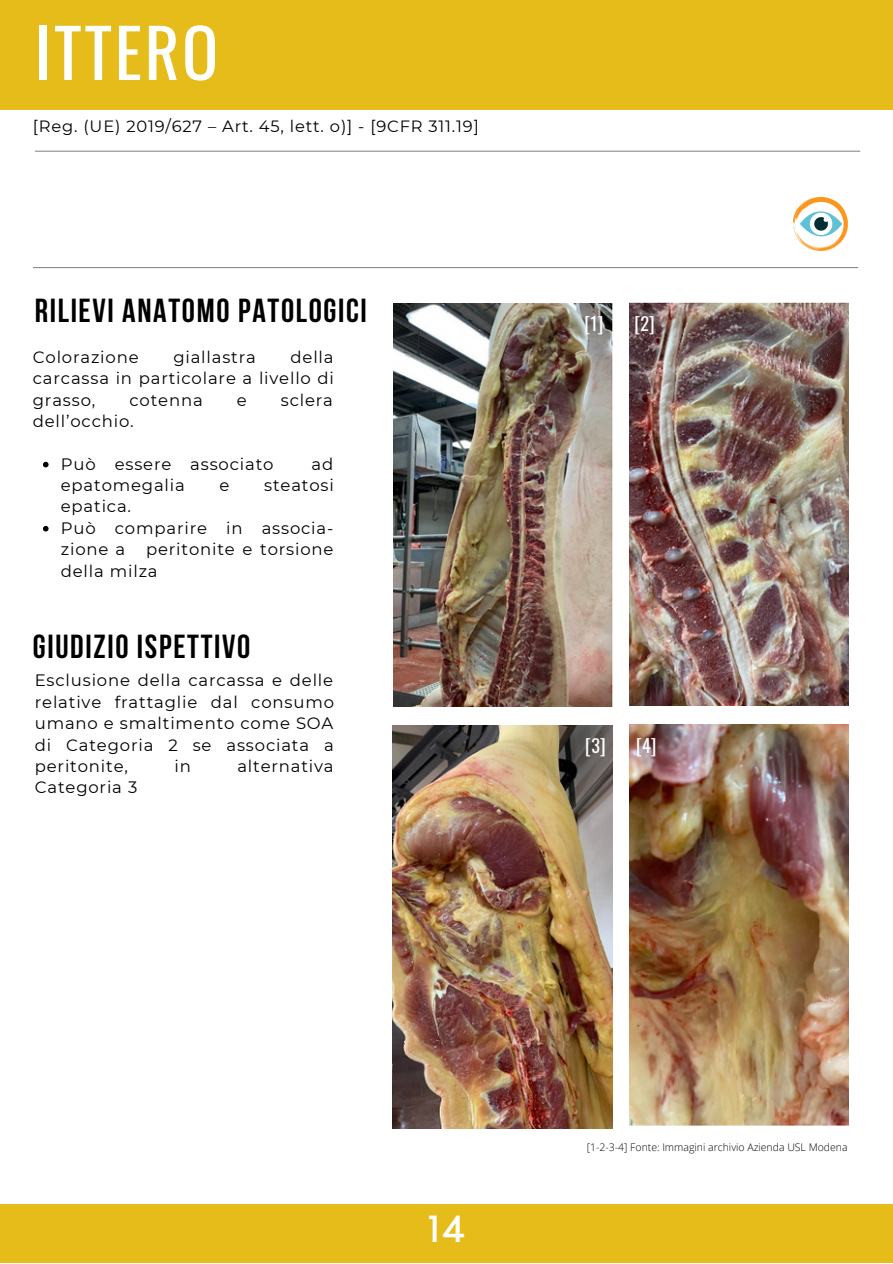
<style>
.page{position:relative;width:893px;height:1264px;background:#fff}
.page>*{position:absolute;margin:0;border:0;box-sizing:border-box;transform-origin:0 0}
.t1{font:66.9px "Oswald";letter-spacing:.04em;color:#fff}
.t2{font:37.5px "Kollektif";color:#fff}
.t3{font:700 33.15px "Bebas Neue";letter-spacing:.05em;color:#000}
.t4{font:18px "Oswald";color:#fff}
.t5{font:16.5px/21.3px "Montserrat";letter-spacing:.05em;color:#000}
.t6{font:16.35px "Montserrat";letter-spacing:.05em;color:#000}
.t7{font:300 10.5px "Open Sans";color:#000}
</style>
<div class="page">
<div style="left:0;top:1203px;width:892px;height:59px;background:#e6bc1a"></div>
<div style="left:0;top:0;width:892px;height:109px;background:#e6bc1a"></div>
<hr style="left:33px;top:267px;width:824px;height:1px;background:#8c8c8d">
<hr style="left:35px;top:151px;width:824px;height:1px;background:#8c8c8d">
<img style="left:393px;top:304px;width:219px;height:402px">
<img style="left:793px;top:207px;width:54px;height:34px">
<svg style="left:799px;top:197px;width:43px;height:54px"></svg>
<img style="left:629px;top:302px;width:219px;height:403px">
<img style="left:393px;top:725px;width:219px;height:403px">
<img style="left:629px;top:724px;width:219px;height:402px">
<svg style="left:43px;top:462px;width:6px;height:5px"></svg>
<svg style="left:43px;top:526px;width:6px;height:5px"></svg>
<h1 class="t1" style="left:35px;top:0;width:185px">ITTERO</h1>
<p class="t6" style="left:33px;top:116px;width:447px">[Reg. (UE) 2019/627 – Art. 45, lett. o)] - [9CFR 311.19]</p>
<h3 class="t3" style="left:35px;top:297px;width:333px">RILIEVI ANATOMO PATOLOGICI</h3>
<p class="t5" style="left:33px;top:346px;width:303px;text-align:justify;text-indent:258px">della carcassa in particolare a livello di grasso,</p>
<p class="t5" style="left:33px;top:346px;width:107px">Colorazione</p>
<p class="t5" style="left:173px;top:346px;width:84px">giallastra</p>
<p class="t5" style="left:129px;top:389px;width:75px">cotenna</p>
<p class="t5" style="left:237px;top:389px;width:11px">e</p>
<p class="t5" style="left:281px;top:389px;width:54px">sclera</p>
<p class="t5" style="left:33px;top:410px;width:102px">dell’occhio.</p>
<p class="t5" style="left:61px;top:453px;width:214px">Può essere associato</p>
<p class="t5" style="left:311px;top:453px;width:23px">ad</p>
<p class="t5" style="left:61px;top:474px;width:125px">epatomegalia</p>
<p class="t5" style="left:219px;top:474px;width:11px">e</p>
<p class="t5" style="left:264px;top:474px;width:71px">steatosi</p>
<p class="t5" style="left:61px;top:496px;width:274px">epatica.<br>Può comparire in associa&shy;zione a</p>
<p class="t5" style="left:61px;top:538px;width:274px;text-indent:85px">peritonite e torsione della milza</p>
<h3 class="t3" style="left:33px;top:633px;width:219px">GIUDIZIO ISPETTIVO</h3>
<p class="t5" style="left:35px;top:670px;width:301px;text-align:justify">Esclusione della carcassa e delle relative frattaglie dal consumo umano e smaltimento come SOA di Categoria 2 se associata a peritonite,</p>
<p class="t5" style="left:174px;top:755px;width:18px">in</p>
<p class="t5" style="left:237px;top:755px;width:98px">alternativa</p>
<p class="t5" style="left:35px;top:776px;width:104px">Categoria 3</p>
<p class="t4" style="left:584px;top:309px;width:20px">[1]</p>
<p class="t4" style="left:634px;top:309px;width:22px">[2]</p>
<p class="t4" style="left:585px;top:732px;width:22px">[3]</p>
<p class="t4" style="left:636px;top:732px;width:22px">[4]</p>
<h2 class="t2" style="left:428px;top:1212px;width:39px">14</h2>
<p class="t7" style="left:586px;top:1139px;width:262px">[1-2-3-4] Fonte: Immagini archivio Azienda USL Modena</p>
</div>
